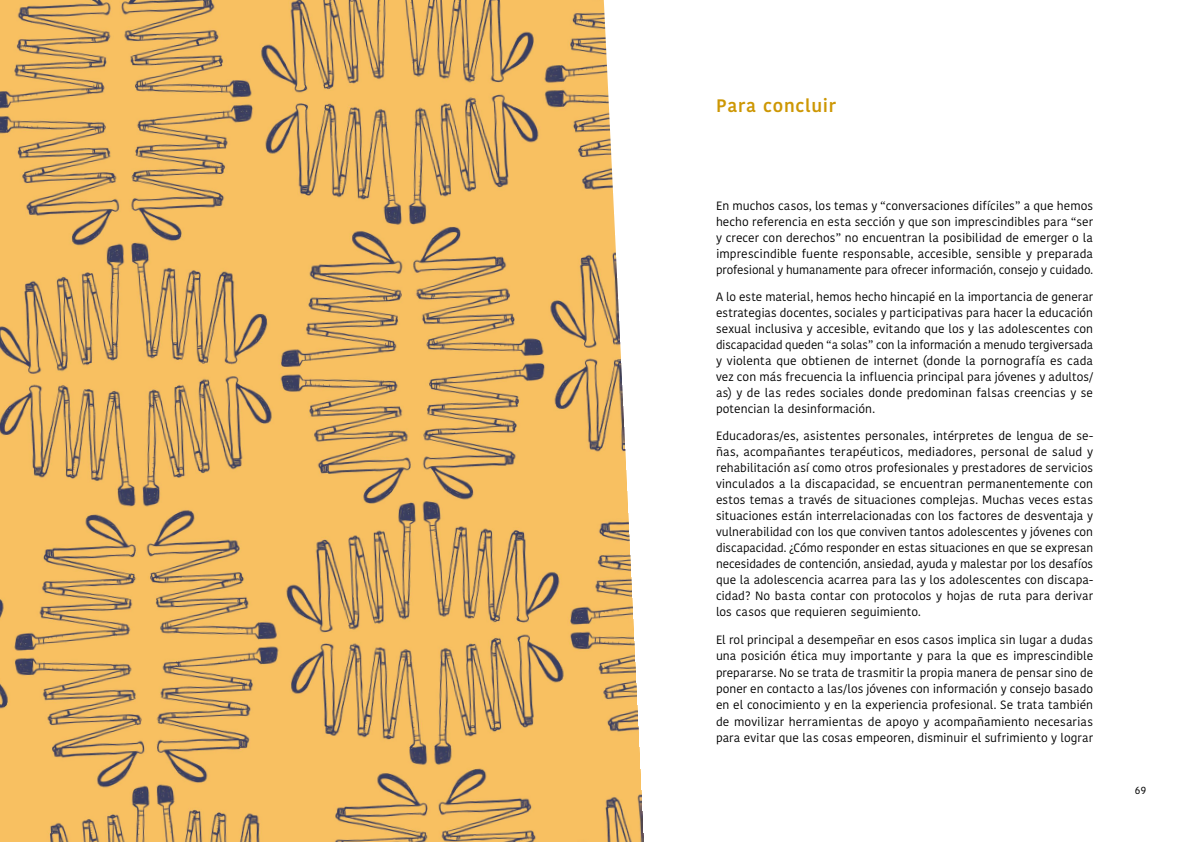
<style>
.page{position:relative;width:1191px;height:842px;background:#fff}
.page>*{position:absolute;margin:0;border:0;box-sizing:border-box;transform-origin:0 0}
.t1{font:600 18px "Kohinoor Telugu";letter-spacing:.04em;color:#cd9704}
.t2{font:12px/16px "Kohinoor Telugu";color:#000;text-align:justify}
.t3{font:11px "Kohinoor Telugu";color:#000}
</style>
<div class="page">
<img style="left:0;top:0;width:644px;height:842px">
<h1 class="t1" style="left:716px;top:96px;width:121px">Para concluir</h1>
<p class="t2" style="left:716px;top:198px;width:379px">En muchos casos, los temas y “conversaciones difíciles” a que hemos hecho referencia en esta sección y que son imprescindibles para “ser y crecer con derechos” no encuentran la posibilidad de emerger o la imprescindible fuente responsable, accesible, sensible y preparada profesional y humanamente para ofrecer información, consejo y cuidado.</p>
<p class="t2" style="left:716px;top:289px;width:379px">A lo este material, hemos hecho hincapié en la importancia de generar estrategias docentes, sociales y participativas para hacer la educación sexual inclusiva y accesible, evitando que los y las adolescentes con discapacidad queden “a solas” con la información a menudo tergiversada y violenta que obtienen de internet (donde la pornografía es cada vez con más frecuencia la influencia principal para jóvenes y adultos/ as) y de las redes sociales donde predominan falsas creencias y se potencian la desinformación.</p>
<p class="t2" style="left:716px;top:428px;width:379px">Educadoras/es, asistentes personales, intérpretes de lengua de se&shy;ñas, acompañantes terapéuticos, mediadores, personal de salud y rehabilitación así como otros profesionales y prestadores de servicios vinculados a la discapacidad, se encuentran permanentemente con estos temas a través de situaciones complejas. Muchas veces estas situaciones están interrelacionadas con los factores de desventaja y vulnerabilidad con los que conviven tantos adolescentes y jóvenes con discapacidad. ¿Cómo responder en estas situaciones en que se expresan necesidades de contención, ansiedad, ayuda y malestar por los desafíos que la adolescencia acarrea para las y los adolescentes con discapa&shy;cidad? No basta contar con protocolos y hojas de ruta para derivar los casos que requieren seguimiento.</p>
<p class="t2" style="left:716px;top:632px;width:379px;line-height:16.3px">El rol principal a desempeñar en esos casos implica sin lugar a dudas una posición ética muy importante y para la que es imprescindible prepararse. No se trata de trasmitir la propia manera de pensar sino de poner en contacto a las/los jóvenes con información y consejo basado en el conocimiento y en la experiencia profesional. Se trata también de movilizar herramientas de apoyo y acompañamiento necesarias para evitar que las cosas empeoren, disminuir el sufrimiento y lograr</p>
<p class="t3" style="left:1135px;top:784px;width:13px">69</p>
</div>
